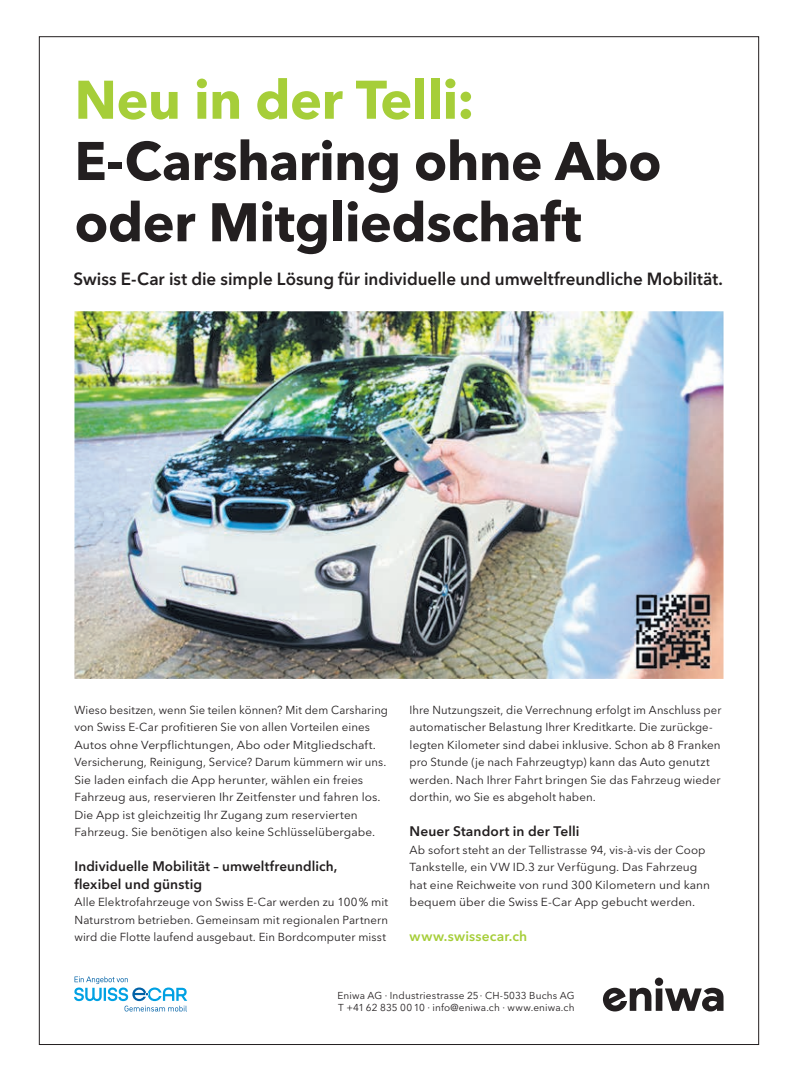
<style>
.page{position:relative;width:798px;height:1081px;background:#fff}
.page>*{position:absolute;margin:0;border:0;box-sizing:border-box;transform-origin:0 0}
.t1{font:700 53.75px/61.2px "Avenir Next LT Pro";letter-spacing:-.01em;color:#231f20}
.t2{font:700 53.75px "Avenir Next LT Pro";letter-spacing:-.01em;color:#a6ce39}
.t3{font:600 17.5px "Avenir Next LT Pro";color:#231f20}
.t4{font:600 13.75px/17.5px "Avenir Next LT Pro";letter-spacing:.005em;color:#231f20}
.t5{font:600 13.75px "Avenir Next LT Pro";letter-spacing:.01em;color:#a6ce39}
.t6{font:11.5px/17.5px "Avenir Next LT Pro";letter-spacing:.005em;color:#231f20}
.t7{font:10px/12.5px "Avenir Next LT Pro";letter-spacing:.015em;color:#231f20}
</style>
<div class="page">
<svg style="left:602px;top:977px;width:121px;height:34px"></svg>
<img style="left:74px;top:311px;width:649px;height:368px">
<img style="left:634px;top:593px;width:76px;height:77px">
<svg style="left:74px;top:976px;width:113px;height:35px"></svg>
<h1 class="t2" style="left:74px;top:67px;width:401px">Neu in der Telli:</h1>
<h1 class="t1" style="left:74px;top:130px;width:588px">E-Carsharing ohne Abo oder Mitgliedschaft</h1>
<h2 class="t3" style="left:74px;top:268px;width:650px">Swiss E-Car ist die simple Lösung für individuelle und umweltfreundliche Mobilität.</h2>
<p class="t6" style="left:74px;top:701px;width:315px">Wieso besitzen, wenn Sie teilen können? Mit dem Carsharing von Swiss E-Car profitieren Sie von allen Vorteilen eines Autos ohne Verpflichtungen, Abo oder Mitgliedschaft.<br>Versicherung, Reinigung, Service? Darum kümmern wir uns.<br>Sie laden einfach die App herunter, wählen ein freies Fahrzeug aus, reservieren Ihr Zeitfenster und fahren los.<br>Die App ist gleichzeitig Ihr Zugang zum reservierten Fahrzeug. Sie benötigen also keine Schlüsselübergabe.</p>
<p class="t4" style="left:74px;top:858px;width:264px">Individuelle Mobilität – umweltfreundlich, flexibel und günstig</p>
<p class="t6" style="left:74px;top:893px;width:315px;text-align:justify">Alle Elektrofahrzeuge von Swiss E-Car werden zu 100% mit Naturstrom betrieben. Gemeinsam mit regionalen Partnern wird die Flotte laufend ausgebaut. Ein Bordcomputer misst</p>
<p class="t6" style="left:409px;top:701px;width:313px">Ihre Nutzungszeit, die Verrechnung erfolgt im Anschluss per automatischer Belastung Ihrer Kreditkarte. Die zurückge&shy;legten Kilometer sind dabei inklusive. Schon ab 8 Franken pro Stunde (je nach Fahrzeugtyp) kann das Auto genutzt werden. Nach Ihrer Fahrt bringen Sie das Fahrzeug wieder dorthin, wo Sie es abgeholt haben.</p>
<p class="t4" style="left:409px;top:823px;width:171px">Neuer Standort in der Telli</p>
<p class="t6" style="left:409px;top:841px;width:302px">Ab sofort steht an der Tellistrasse 94, vis-à-vis der Coop Tankstelle, ein VW ID.3 zur Verfügung. Das Fahrzeug hat eine Reichweite von rund 300 Kilometern und kann bequem über die Swiss E-Car App gebucht werden.</p>
<p class="t5" style="left:409px;top:928px;width:119px">www.swissecar.ch</p>
<p class="t7" style="left:337px;top:989px;width:238px">Eniwa AG · Industriestrasse 25· CH-5033 Buchs AG<br>T +41 62 835 00 10 · info@eniwa.ch · www.eniwa.ch</p>
</div>
